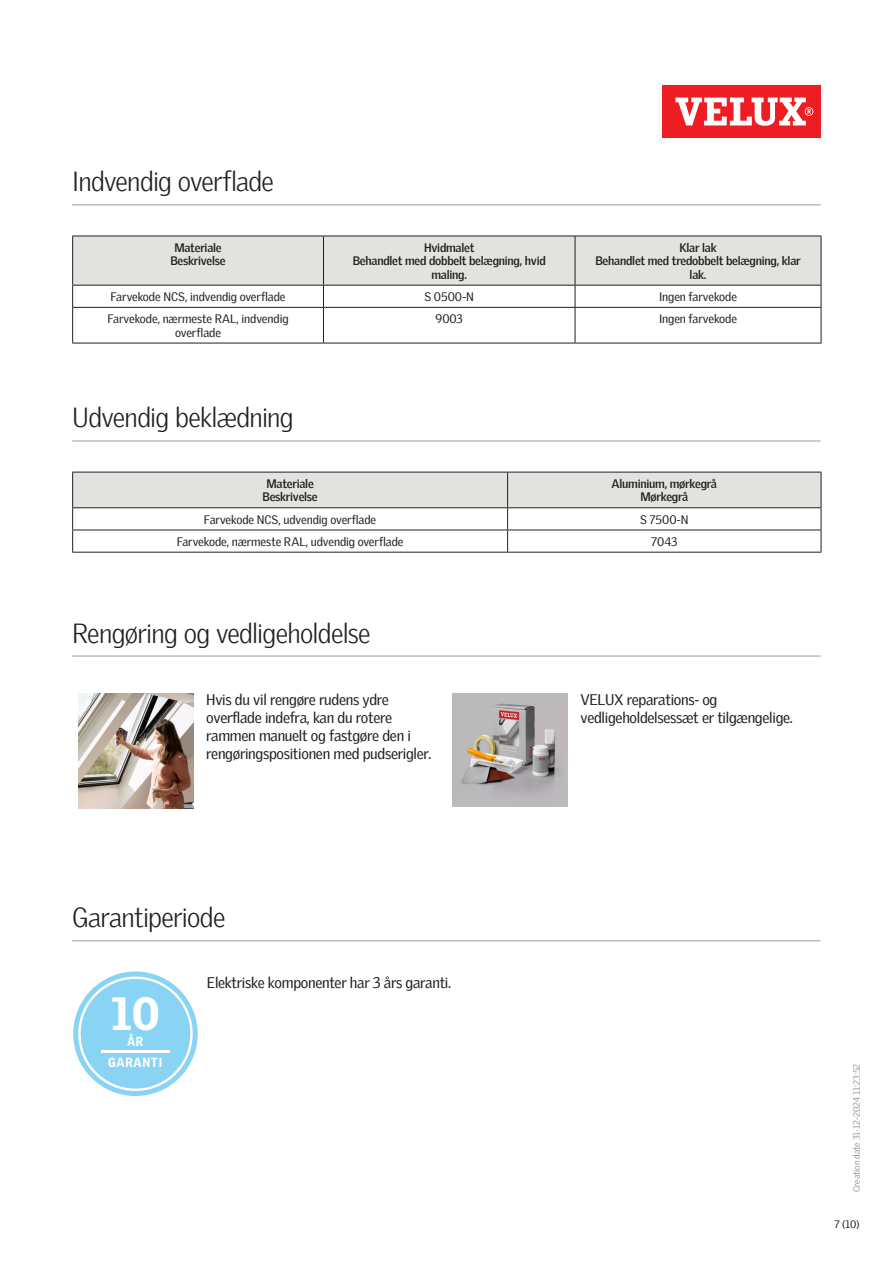
<style>
.page{position:relative;width:893px;height:1263px;background:#fff}
.page>*{position:absolute;margin:0;border:0;box-sizing:border-box;transform-origin:0 0}
.t1{font:900 45.3px "Velux Gothic";color:#fff}
.Headline_With_Line_B{font:300 27px "Velux Gothic";letter-spacing:-.025em;color:#231f20}
.Body_Regular{font:15px/18px "Velux Gothic";letter-spacing:-.02em;color:#231f20}
.t2{font:900 12.9px "Velux Gothic";letter-spacing:.05em;color:#fff;scale:.93 1}
.TableText{font:12px/13.5px "Velux Gothic";letter-spacing:-.005em;color:#231f20;text-align:center}
.TableHeader{font:700 12px/13.5px "Velux Gothic";letter-spacing:-.02em;color:#231f20;text-align:center}
.t3{font:10.5px "Velux Gothic";color:#231f20}
.t4{font:300 9px "Velux Gothic";color:#7c7e81}
</style>
<div class="page">
<div style="left:662px;top:85px;width:159px;height:53px;background:#ee1d23"></div>
<svg style="left:675px;top:98px;width:138px;height:28px"></svg>
<hr style="left:72px;top:204px;width:749px;height:2px;background:#bcbdbb">
<hr style="left:72px;top:440px;width:749px;height:2px;background:#bcbdbb">
<hr style="left:72px;top:655px;width:749px;height:2px;background:#bcbdbb">
<svg style="left:72px;top:236px;width:750px;height:71px"></svg>
<hr style="left:72px;top:307px;width:251px;height:1px;background:#231f20">
<hr style="left:72px;top:308px;width:1px;height:35px;background:#231f20">
<hr style="left:72px;top:343px;width:251px;height:1px;background:#231f20">
<hr style="left:323px;top:307px;width:252px;height:1px;background:#231f20">
<hr style="left:323px;top:308px;width:1px;height:35px;background:#231f20">
<hr style="left:323px;top:343px;width:252px;height:1px;background:#231f20">
<hr style="left:575px;top:307px;width:246px;height:1px;background:#231f20">
<hr style="left:575px;top:308px;width:1px;height:35px;background:#231f20">
<hr style="left:821px;top:308px;width:1px;height:35px;background:#231f20">
<hr style="left:575px;top:343px;width:246px;height:1px;background:#231f20">
<hr style="left:72px;top:552px;width:436px;height:1px;background:#231f20">
<svg style="left:72px;top:472px;width:750px;height:80px"></svg>
<hr style="left:508px;top:552px;width:313px;height:1px;background:#231f20">
<img style="left:79px;top:693px;width:114px;height:115px">
<img style="left:453px;top:693px;width:115px;height:113px">
<hr style="left:72px;top:940px;width:749px;height:1px;background:#bcbdbb">
<svg style="left:73px;top:971px;width:125px;height:125px"></svg>
<div style="left:81px;top:979px;width:109px;height:109px;background:#89d3f4;border-radius:50%"></div>
<hr style="left:101px;top:1051px;width:69px;height:2px;background:#fff">
<p class="Headline_With_Line_B" style="left:72px;top:161px;width:203px">Indvendig overflade</p>
<p class="TableHeader" style="left:170px;top:240px;width:57px">Materiale<br>Beskrivelse</p>
<p class="TableHeader" style="left:353px;top:240px;width:195px">Hvidmalet<br>Behandlet med dobbelt belægning, hvid maling.</p>
<p class="TableHeader" style="left:595px;top:240px;width:207px">Klar lak<br>Behandlet med tredobbelt belægning, klar lak.</p>
<p class="TableText" style="left:111px;top:289px;width:176px">Farvekode NCS, indvendig overflade</p>
<p class="TableText" style="left:424px;top:289px;width:51px">S 0500-N</p>
<p class="TableText" style="left:659px;top:289px;width:80px">Ingen farvekode</p>
<p class="TableText" style="left:108px;top:311px;width:183px">Farvekode, nærmeste RAL, indvendig overflade</p>
<p class="TableText" style="left:436px;top:311px;width:29px">9003</p>
<p class="TableText" style="left:659px;top:311px;width:80px">Ingen farvekode</p>
<p class="Headline_With_Line_B" style="left:72px;top:397px;width:223px">Udvendig beklædning</p>
<p class="TableHeader" style="left:263px;top:476px;width:57px">Materiale<br>Beskrivelse</p>
<p class="TableHeader" style="left:612px;top:476px;width:107px">Aluminium, mørkegrå<br>Mørkegrå</p>
<p class="TableText" style="left:204px;top:511px;width:174px">Farvekode NCS, udvendig overflade</p>
<p class="TableText" style="left:640px;top:511px;width:50px">S 7500-N</p>
<p class="TableText" style="left:177px;top:534px;width:228px">Farvekode, nærmeste RAL, udvendig overflade</p>
<p class="TableText" style="left:651px;top:534px;width:28px">7043</p>
<p class="Headline_With_Line_B" style="left:72px;top:612px;width:300px">Rengøring og vedligeholdelse</p>
<p class="Body_Regular" style="left:206px;top:689px;width:227px">Hvis du vil rengøre rudens ydre overflade indefra, kan du rotere rammen manuelt og fastgøre den i rengøringspositionen med pudserigler.</p>
<p class="Body_Regular" style="left:580px;top:689px;width:214px">VELUX reparations- og vedligeholdelsessæt er tilgængelige.</p>
<p class="Headline_With_Line_B" style="left:72px;top:897px;width:155px">Garantiperiode</p>
<p class="t1" style="left:111px;top:985px;width:50px">10</p>
<p class="t2" style="left:108px;top:1054px;width:60px">GARANTI</p>
<p class="t2" style="left:127px;top:1033px;width:19px">ÅR</p>
<p class="Body_Regular" style="left:207px;top:972px;width:246px">Elektriske komponenter har 3 års garanti.</p>
<p class="t4" style="left:850px;top:1192px;width:130px;rotate:-90deg">Creation date 31-12-2024 11:23:52</p>
<p class="t3" style="left:834px;top:1216px;width:27px">7 (10)</p>
</div>
